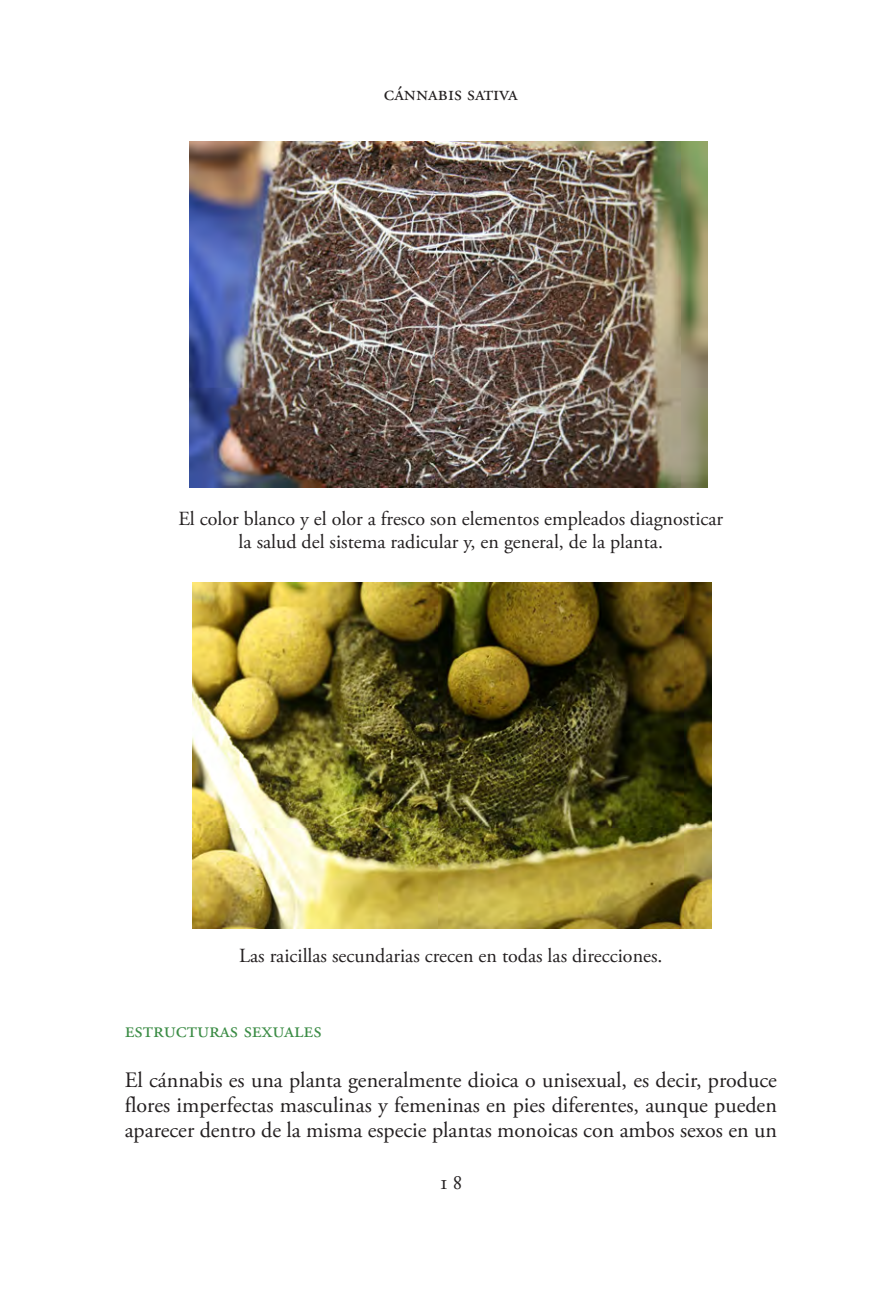
<style>
.page{position:relative;width:879px;height:1304px;background:#fff}
.page>*{position:absolute;margin:0;border:0;box-sizing:border-box;transform-origin:0 0}
.TXT_general_s_s{font:22px/25px "Adobe Garamond Pro";color:#231f20;text-align:justify}
.Subt__1{font:22px "Adobe Garamond Pro";color:#3b8c45}
.t1{font:21px "Adobe Garamond Pro";color:#231f20}
.Pie_foto{font:20px "Adobe Garamond Pro";color:#231f20}
</style>
<div class="page">
<img style="left:189px;top:142px;width:518px;height:345px">
<img style="left:193px;top:583px;width:518px;height:345px">
<p class="t1" style="left:384px;top:81px;width:135px">cánnabis sativa</p>
<p class="Pie_foto" style="left:178px;top:506px;width:546px">El color blanco y el olor a fresco son elementos empleados diagnosticar</p>
<p class="Pie_foto" style="left:239px;top:529px;width:426px">la salud del sistema radicular y, en general, de la planta.</p>
<p class="Pie_foto" style="left:239px;top:943px;width:425px">Las raicillas secundarias crecen en todas las direcciones.</p>
<p class="Subt__1" style="left:125px;top:1017px;width:198px">estructuras sexuales</p>
<p class="TXT_general_s_s" style="left:125px;top:1068px;width:653px">El cánnabis es una planta generalmente dioica o unisexual, es decir, produce flores imperfectas masculinas y femeninas en pies diferentes, aunque pueden aparecer dentro de la misma especie plantas monoicas con ambos sexos en un</p>
<p class="t1" style="left:439px;top:1169px;width:25px">18</p>
</div>
